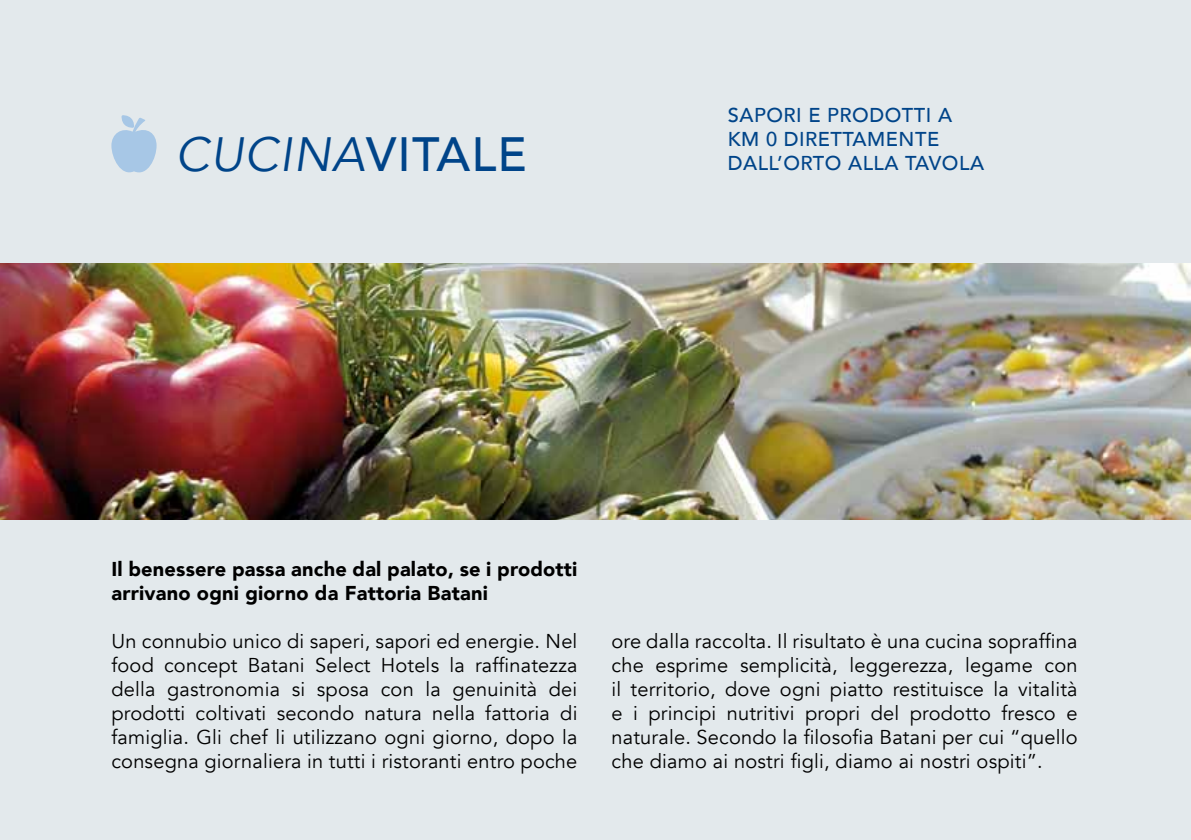
<style>
.page{position:relative;width:1191px;height:840px;background:#fff}
.page>*{position:absolute;margin:0;border:0;box-sizing:border-box;transform-origin:0 0}
.t1{font:italic 48px "Avenir";letter-spacing:.025em;color:#004489}
.t2{font:20px/24px "Avenir";letter-spacing:.01em;color:#000;text-align:justify}
.t3{font:900 20px/24px "Avenir";letter-spacing:.01em;color:#000}
.t4{font:500 20px "Avenir";color:#004489}
.s1{font-weight:500;font-style:normal}
</style>
<div class="page">
<div style="left:0;top:0;width:1191px;height:839px;background:#e3e9ec"></div>
<img style="left:0;top:264px;width:1191px;height:255px">
<svg style="left:111px;top:115px;width:46px;height:58px"></svg>
<h1 class="t1" style="left:175px;top:125px;width:353px">CUCINA<span class="s1">VITALE</span></h1>
<p class="t4" style="left:728px;top:98px;width:25px">SAPORI</p>
<p class="t4" style="left:808px;top:98px;width:33px">E PRODOTTI</p>
<p class="t4" style="left:938px;top:98px;width:16px">A</p>
<p class="t4" style="left:728px;top:122px;width:69px">KM 0 DIRETTA</p>
<p class="t4" style="left:867px;top:122px;width:33px">MENTE</p>
<p class="t4" style="left:728px;top:146px;width:14px">DALL</p>
<p class="t4" style="left:777px;top:146px;width:22px">’ORTO</p>
<p class="t4" style="left:848px;top:146px;width:14px">ALLA</p>
<p class="t4" style="left:905px;top:146px;width:15px">TAVOLA</p>
<p class="t3" style="left:111px;top:556px;width:467px">Il benessere passa anche dal palato, se i prodotti arrivano ogni giorno da Fattoria Batani</p>
<p class="t2" style="left:111px;top:629px;width:467px">Un connubio unico di saperi, sapori ed energie. Nel food concept Batani Select Hotels la raffinatezza della gastronomia si sposa con la genuinità dei prodotti coltivati secondo natura nella fattoria di famiglia. Gli chef li utilizzano ogni giorno, dopo la consegna giornaliera in tutti i ristoranti entro poche</p>
<p class="t2" style="left:611px;top:629px;width:467px">ore dalla raccolta. Il risultato è una cucina sopraffina che esprime semplicità, leggerezza, legame con il territorio, dove ogni piatto restituisce la vitalità e i principi nutritivi propri del prodotto fresco e naturale. Secondo la filosofia Batani per cui “quello che diamo ai nostri figli, diamo ai nostri ospiti”.</p>
</div>
